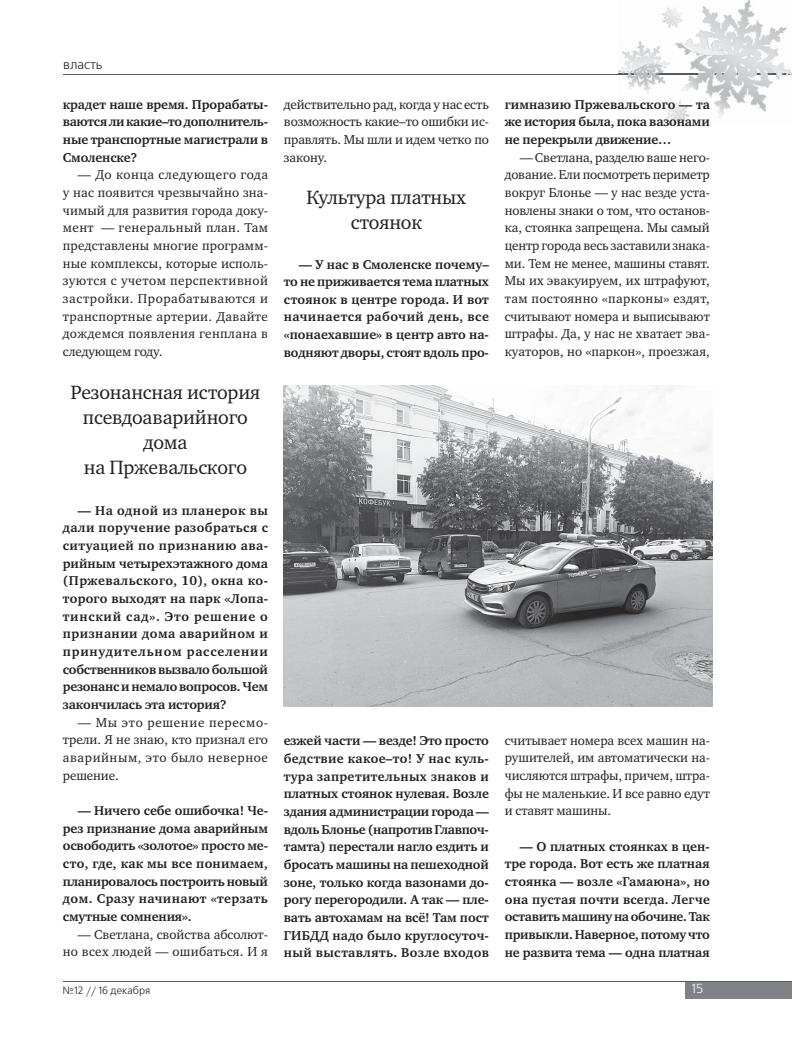
<style>
.page{position:relative;width:798px;height:1063px;background:#fff}
.page>*{position:absolute;margin:0;border:0;box-sizing:border-box;transform-origin:0 0}
.t1{font:19.75px/25px "Charter ITC";letter-spacing:-.01em;color:#231f20;text-align:center}
.t2{font:700 13.12px/17.6px "Charter ITC";letter-spacing:-.01em;color:#231f20;text-align:justify}
.t3{font:13.12px/17.6px "Charter ITC";color:#231f20;text-align:justify}
.t4{font:13.12px "Free Set C";color:#231f20}
.t5{font:13.12px "Free Set C";color:#fff}
.t6{font:10.5px "Free Set C";color:#231f20}
</style>
<div class="page">
<div style="left:684px;top:982px;width:106px;height:16px;background:#808285"></div>
<hr style="left:63px;top:982px;width:727px;height:1px;background:#58595b">
<hr style="left:63px;top:74px;width:727px;height:1px;background:#58595b">
<img style="left:618px;top:0;width:172px;height:125px">
<img style="left:618px;top:74px;width:172px;height:1px">
<img style="left:284px;top:386px;width:428px;height:321px">
<p class="t4" style="left:63px;top:58px;width:41px">власть</p>
<p class="t2" style="left:63px;top:96px;width:206px">крадет наше время. Прорабаты&shy;ваются ли какие–то дополнитель&shy;ные транспортные магистрали в Смоленске?</p>
<p class="t3" style="left:63px;top:167px;width:206px;text-indent:15px">— До конца следующего года у нас появится чрезвычайно зна&shy;чимый для развития города доку&shy;мент — генеральный план. Там представлены многие программ&shy;ные комплексы, которые исполь&shy;зуются с учетом перспективной застройки. Прорабатываются и транспортные артерии. Давайте дождемся появления генплана в следующем году.</p>
<h1 class="t1" style="left:71px;top:381px;width:191px">Резонансная история псевдоаварийного дома<br>на Пржевальского</h1>
<p class="t2" style="left:63px;top:502px;width:206px;text-indent:15px">— На одной из планерок вы дали поручение разобраться с ситуацией по признанию ава&shy;рийным четырехэтажного дома (Пржевальского, 10), окна ко&shy;торого выходят на парк «Лопа&shy;тинский сад». Это решение о признании дома аварийном и принудительном расселении собственников вызвало большой резонанс и немало вопросов. Чем закончилась эта история?</p>
<p class="t3" style="left:63px;top:714px;width:206px;text-indent:15px">— Мы это решение пересмо&shy;трели. Я не знаю, кто признал его аварийным, это было неверное решение.</p>
<p class="t2" style="left:63px;top:803px;width:206px;text-indent:15px">— Ничего себе ошибочка! Че&shy;рез признание дома аварийным освободить «золотое» просто ме&shy;сто, где, как мы все понимаем, планировалось построить новый дом. Сразу начинают «терзать смутные сомнения».</p>
<p class="t3" style="left:63px;top:926px;width:206px;text-align:right">— Светлана, свойства абсолют&shy;но всех людей — ошибаться. И я</p>
<p class="t3" style="left:284px;top:96px;width:206px">действительно рад, когда у нас есть возможность какие–то ошибки ис&shy;правлять. Мы шли и идем четко по закону.</p>
<h1 class="t1" style="left:306px;top:186px;width:161px">Культура платных стоянок</h1>
<p class="t2" style="left:284px;top:256px;width:206px;text-indent:15px">— У нас в Смоленске почему– то не приживается тема платных стоянок в центре города. И вот начинается рабочий день, все «понаехавшие» в центр авто на&shy;водняют дворы, стоят вдоль про-</p>
<p class="t2" style="left:504px;top:96px;width:206px">гимназию Пржевальского — та же история была, пока вазонами не перекрыли движение…</p>
<p class="t3" style="left:504px;top:149px;width:206px;text-indent:15px">— Светлана, разделю ваше него&shy;дование. Ели посмотреть периметр вокруг Блонье — у нас везде уста&shy;новлены знаки о том, что останов&shy;ка, стоянка запрещена. Мы самый центр города весь заставили знака&shy;ми. Тем не менее, машины ставят.<br>Мы их эвакуируем, их штрафуют, там постоянно «парконы» ездят, считывают номера и выписывают штрафы. Да, у нас не хватает эва&shy;куаторов, но «паркон», проезжая,</p>
<p class="t2" style="left:284px;top:733px;width:206px">езжей части — везде! Это просто бедствие какое–то! У нас куль&shy;тура запретительных знаков и платных стоянок нулевая. Возле здания администрации города — вдоль Блонье (напротив Главпоч&shy;тамта) перестали нагло ездить и бросать машины на пешеходной зоне, только когда вазонами до&shy;рогу перегородили. А так — пле&shy;вать автохамам на всё! Там пост ГИБДД надо было круглосуточ&shy;ный выставлять. Возле входов</p>
<p class="t3" style="left:504px;top:732px;width:206px">считывает номера всех машин на&shy;рушителей, им автоматически на&shy;числяются штрафы, причем, штра&shy;фы не маленькие. И все равно едут и ставят машины.</p>
<p class="t2" style="left:504px;top:838px;width:206px;text-indent:15px">— О платных стоянках в цен&shy;тре города. Вот есть же платная стоянка — возле «Гамаюна», но она пустая почти всегда. Легче оставить машину на обочине. Так привыкли. Наверное, потому что не развита тема — одна платная</p>
<p class="t6" style="left:62px;top:986px;width:89px">№12 // 16 декабря</p>
<p class="t5" style="left:691px;top:983px;width:14px">15</p>
</div>
